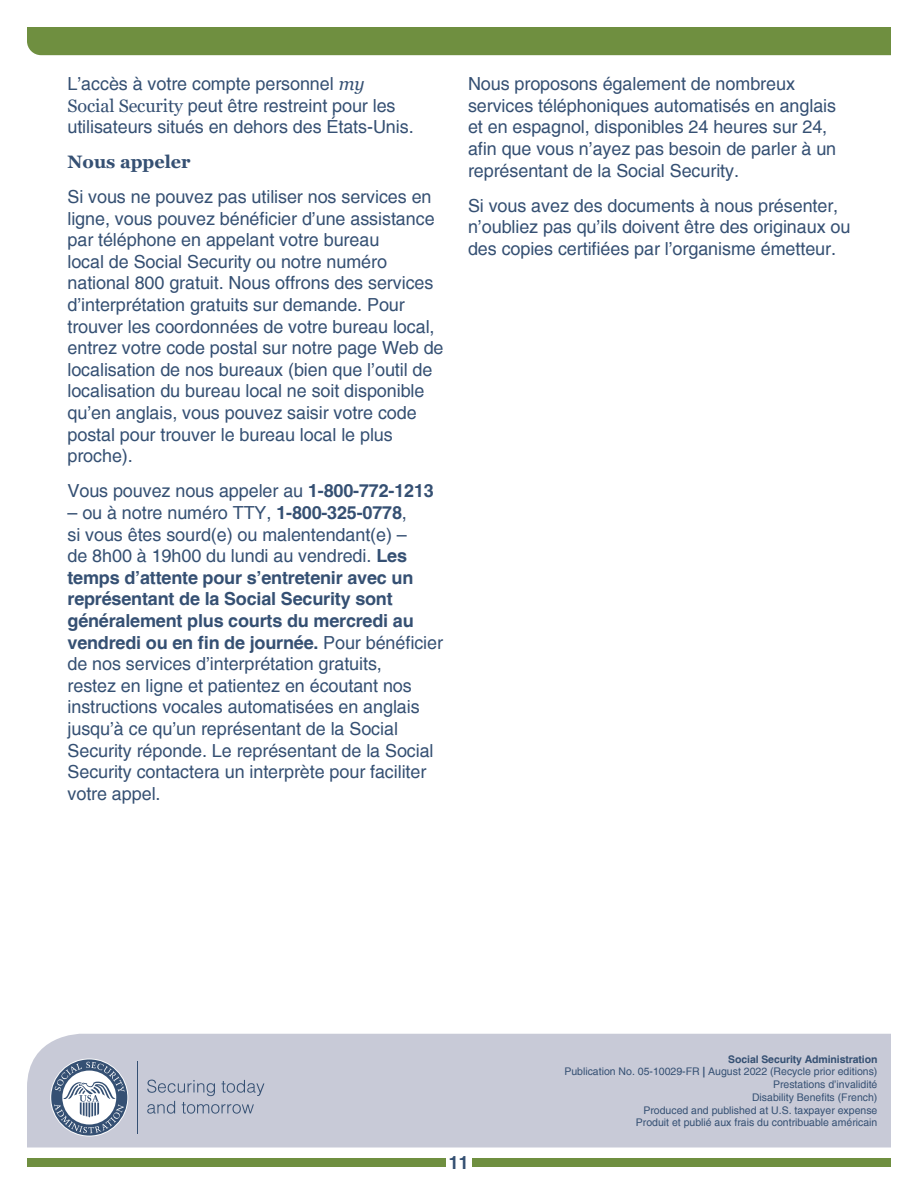
<style>
.page{position:relative;width:918px;height:1188px;background:#fff}
.page>*{position:absolute;margin:0;border:0;box-sizing:border-box;transform-origin:0 0}
.t1{font:18px/21.6px "Helvetica";letter-spacing:-.005em;color:#355073}
.t2{font:700 18px "Georgia";color:#355073}
.t3{font:700 18px "Helvetica";color:#355073}
.t4{font:10.5px "Helvetica";color:#355073}
.t5{font:700 10.5px "Helvetica";letter-spacing:-.01em;color:#355073}
.s1{font-family:"Georgia";font-style:italic}
.s2{font-family:"Georgia"}
.s3{font-weight:700}
</style>
<div class="page">
<div style="left:27px;top:1159px;width:419px;height:8px;background:#6f8f40"></div>
<div style="left:472px;top:1159px;width:419px;height:8px;background:#6f8f40"></div>
<div style="left:27px;top:1034px;width:864px;height:113px;background:#c8cad7"></div>
<div style="left:27px;top:27px;width:864px;height:28px;background:#6f8f40"></div>
<svg style="left:147px;top:1080px;width:117px;height:34px;background:#b1b7c7"></svg>
<hr style="left:137px;top:1061px;width:1px;height:73px;background:#355073">
<svg style="left:51px;top:1059px;width:76px;height:77px"></svg>
<svg style="left:54px;top:1062px;width:71px;height:71px"></svg>
<p class="t1" style="left:68px;top:74px;width:348px">L’accès à votre compte personnel <span class="s1">my<br></span><span class="s2">Social Security</span> peut être restreint pour les utilisateurs situés en dehors des États-Unis.</p>
<h2 class="t2" style="left:68px;top:150px;width:125px">Nous appeler</h2>
<p class="t1" style="left:68px;top:187px;width:378px">Si vous ne pouvez pas utiliser nos services en ligne, vous pouvez bénéficier d’une assistance par téléphone en appelant votre bureau<br>local de Social Security ou notre numéro national 800 gratuit. Nous offrons des services d’interprétation gratuits sur demande. Pour trouver les coordonnées de votre bureau local, entrez votre code postal sur notre page Web de localisation de nos bureaux (bien que l’outil de localisation du bureau local ne soit disponible qu’en anglais, vous pouvez saisir votre code postal pour trouver le bureau local le plus proche).</p>
<p class="t1" style="left:68px;top:481px;width:368px">Vous pouvez nous appeler au <span class="s3">1-800-772-1213</span></p>
<p class="t1" style="left:68px;top:503px;width:377px">– ou à notre numéro TTY, <span class="s3">1-800-325-0778</span>,<br>si vous êtes sourd(e) ou malentendant(e) –<br>de 8h00 à 19h00 du lundi au vendredi. <span class="s3">Les temps d’attente pour s’entretenir avec un représentant de la Social Security sont généralement plus courts du mercredi au vendredi ou en fin de journée.</span> Pour bénéficier de nos services d’interprétation gratuits,<br>restez en ligne et patientez en écoutant nos instructions vocales automatisées en anglais jusqu’à ce qu’un représentant de la Social Security réponde. Le représentant de la Social Security contactera un interprète pour faciliter votre appel.</p>
<p class="t1" style="left:468px;top:74px;width:370px">Nous proposons également de nombreux services téléphoniques automatisés en anglais et en espagnol, disponibles 24 heures sur 24, afin que vous n’ayez pas besoin de parler à un représentant de la Social Security.</p>
<p class="t1" style="left:468px;top:195px;width:384px">Si vous avez des documents à nous présenter, n’oubliez pas qu’ils doivent être des originaux ou des copies certifiées par l’organisme émetteur.</p>
<p class="t5" style="left:728px;top:1052px;width:151px">Social Security Administration</p>
<p class="t4" style="left:564px;top:1065px;width:315px">Publication No. 05-10029-FR <span class="s3">|</span> August 2022 (Recycle prior editions)</p>
<p class="t4" style="left:773px;top:1078px;width:106px">Prestations d’invalidité</p>
<p class="t4" style="left:752px;top:1091px;width:127px">Disability Benefits (French)</p>
<p class="t4" style="left:643px;top:1104px;width:236px">Produced and published at U.S. taxpayer expense</p>
<p class="t4" style="left:636px;top:1116px;width:243px">Produit et publié aux frais du contribuable américain</p>
<p class="t3" style="left:449px;top:1152px;width:22px">11</p>
</div>
